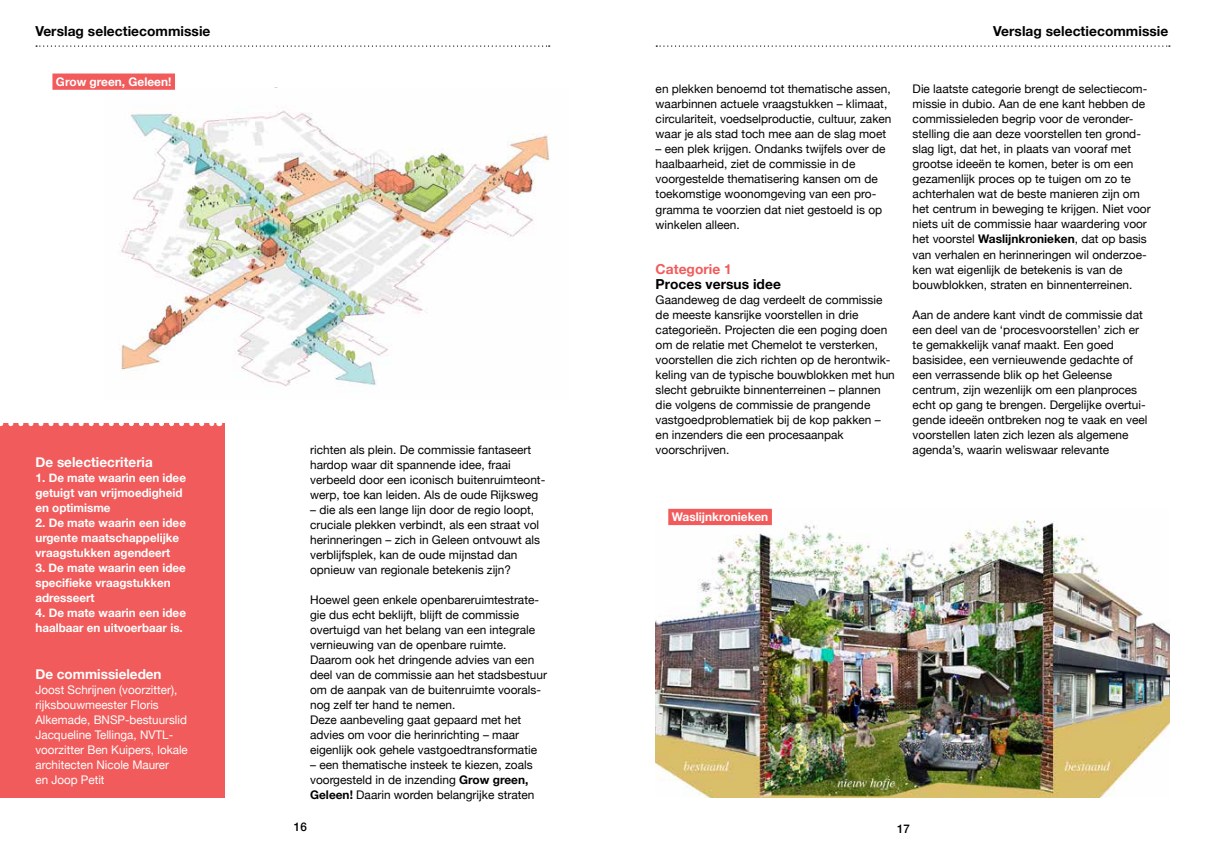
<style>
.page{position:relative;width:1205px;height:851px;background:#fff}
.page>*{position:absolute;margin:0;border:0;box-sizing:border-box;transform-origin:0 0}
.t1{font:700 13.75px "Helvetica Neue";letter-spacing:.005em;color:#000}
.t2{font:700 13.75px "Helvetica Neue";letter-spacing:.005em;color:#fff}
.t3{font:700 13.75px "Helvetica Neue";letter-spacing:.005em;color:#f15b5b}
.t4{font:11.88px/15px "Helvetica Neue";color:#000}
.t5{font:700 11.88px/15px "Helvetica Neue";color:#fff}
.t6{font:11.88px/15px "Helvetica Neue";color:#fff}
.t7{font:500 11.88px "Helvetica Neue";color:#000}
.s1{font-weight:700}
</style>
<div class="page">
<div style="left:0;top:423px;width:224px;height:374px;background:#f15b5b"></div>
<img style="left:118px;top:110px;width:432px;height:276px">
<img style="left:656px;top:520px;width:513px;height:277px">
<div style="left:52px;top:73px;width:123px;height:17px;background:#f15b5b"></div>
<div style="left:668px;top:508px;width:104px;height:17px;background:#f15b5b"></div>
<svg style="left:0;top:423px;width:220px;height:3px"></svg>
<svg style="left:656px;top:45px;width:514px;height:2px"></svg>
<svg style="left:36px;top:45px;width:514px;height:2px"></svg>
<p class="t1" style="left:35px;top:20px;width:177px">Verslag selectiecommissie</p>
<p class="t1" style="left:993px;top:20px;width:177px">Verslag selectiecommissie</p>
<p class="t5" style="left:56px;top:74px;width:117px">Grow green, Geleen!</p>
<p class="t2" style="left:35px;top:451px;width:119px">De selectiecriteria</p>
<p class="t5" style="left:35px;top:471px;width:152px">1. De mate waarin een idee getuigt van vrijmoedigheid en optimisme</p>
<p class="t5" style="left:35px;top:516px;width:152px">2. De mate waarin een idee urgente maatschappelijke vraagstukken agendeert</p>
<p class="t5" style="left:35px;top:561px;width:152px">3. De mate waarin een idee specifieke vraagstukken adresseert</p>
<p class="t5" style="left:35px;top:606px;width:152px">4. De mate waarin een idee haalbaar en uitvoerbaar is.</p>
<p class="t2" style="left:35px;top:663px;width:128px">De commissieleden</p>
<p class="t6" style="left:35px;top:682px;width:154px">Joost Schrijnen (voorzitter), rijksbouwmeester Floris<br>Alkemade, BNSP-bestuurslid<br>Jacqueline Tellinga, NVTL&shy;voorzitter Ben Kuipers, lokale architecten Nicole Maurer<br>en Joop Petit</p>
<p class="t4" style="left:310px;top:442px;width:237px">richten als plein. De commissie fantaseert hardop waar dit spannende idee, fraai verbeeld door een iconisch buitenruimteont&shy;werp, toe kan leiden. Als de oude Rijksweg</p>
<p class="t4" style="left:310px;top:502px;width:232px">– die als een lange lijn door de regio loopt, cruciale plekken verbindt, als een straat vol herinneringen – zich in Geleen ontvouwt als verblijfsplek, kan de oude mijnstad dan opnieuw van regionale betekenis zijn?</p>
<p class="t4" style="left:310px;top:592px;width:238px">Hoewel geen enkele openbareruimtestrate&shy;gie dus echt beklijft, blijft de commissie overtuigd van het belang van een integrale vernieuwing van de openbare ruimte.<br>Daarom ook het dringende advies van een deel van de commissie aan het stadsbestuur om de aanpak van de buitenruimte voorals&shy;nog zelf ter hand te nemen.<br>Deze aanbeveling gaat gepaard met het advies om voor die herinrichting – maar eigenlijk ook gehele vastgoedtransformatie</p>
<p class="t4" style="left:310px;top:757px;width:226px">– een thematische insteek te kiezen, zoals voorgesteld in de inzending <span class="s1">Grow green,<br>Geleen!</span> Daarin worden belangrijke straten</p>
<p class="t4" style="left:656px;top:82px;width:237px">en plekken benoemd tot thematische assen, waarbinnen actuele vraagstukken – klimaat, circulariteit, voedselproductie, cultuur, zaken waar je als stad toch mee aan de slag moet</p>
<p class="t4" style="left:656px;top:142px;width:231px">– een plek krijgen. Ondanks twijfels over de haalbaarheid, ziet de commissie in de voorgestelde thematisering kansen om de toekomstige woonomgeving van een pro&shy;gramma te voorzien dat niet gestoeld is op winkelen alleen.</p>
<p class="t3" style="left:656px;top:258px;width:78px">Categorie 1</p>
<p class="t1" style="left:656px;top:273px;width:127px">Proces versus idee</p>
<p class="t4" style="left:656px;top:292px;width:241px">Gaandeweg de dag verdeelt de commissie de meeste kansrijke voorstellen in drie categorieën. Projecten die een poging doen om de relatie met Chemelot te versterken, voorstellen die zich richten op de herontwik&shy;keling van de typische bouwblokken met hun slecht gebruikte binnenterreinen – plannen die volgens de commissie de prangende vastgoedproblematiek bij de kop pakken – en inzenders die een procesaanpak voorschrijven.</p>
<p class="t4" style="left:912px;top:82px;width:239px">Die laatste categorie brengt de selectiecom&shy;missie in dubio. Aan de ene kant hebben de commissieleden begrip voor de veronder&shy;stelling die aan deze voorstellen ten grond&shy;slag ligt, dat het, in plaats van vooraf met grootse ideeën te komen, beter is om een gezamenlijk proces op te tuigen om zo te achterhalen wat de beste manieren zijn om het centrum in beweging te krijgen. Niet voor niets uit de commissie haar waardering voor het voorstel <span class="s1">Waslijnkronieken</span>, dat op basis van verhalen en herinneringen wil onderzoe&shy;ken wat eigenlijk de betekenis is van de bouwblokken, straten en binnenterreinen.</p>
<p class="t4" style="left:912px;top:307px;width:236px">Aan de andere kant vindt de commissie dat een deel van de ‘procesvoorstellen’ zich er te gemakkelijk vanaf maakt. Een goed basisidee, een vernieuwende gedachte of een verrassende blik op het Geleense centrum, zijn wezenlijk om een planproces echt op gang te brengen. Dergelijke overtui&shy;gende ideeën ontbreken nog te vaak en veel voorstellen laten zich lezen als algemene agenda’s, waarin weliswaar relevante</p>
<p class="t5" style="left:672px;top:509px;width:98px">Waslijnkronieken</p>
<p class="t7" style="left:294px;top:817px;width:14px">16</p>
<p class="t7" style="left:897px;top:819px;width:14px">17</p>
</div>
